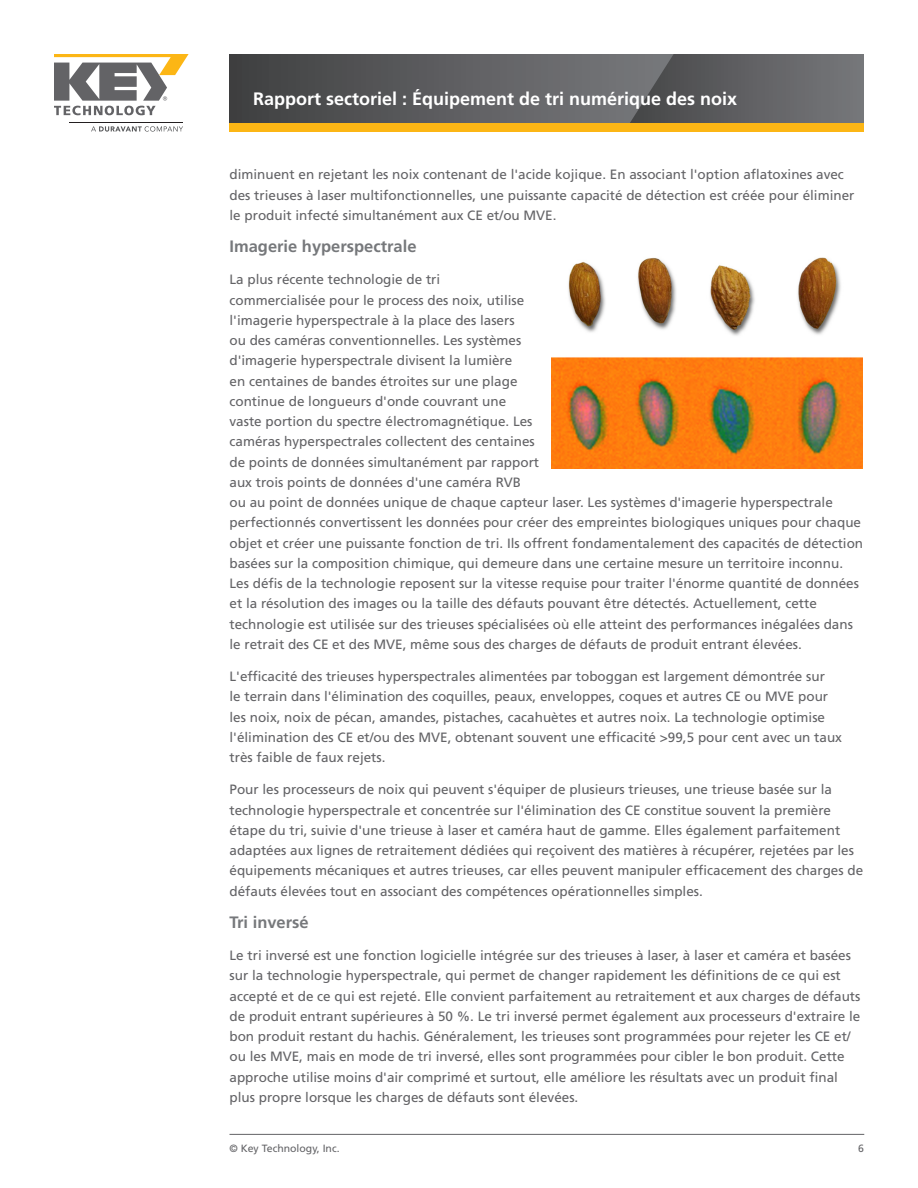
<style>
.page{position:relative;width:918px;height:1188px;background:#fff}
.page>*{position:absolute;margin:0;border:0;box-sizing:border-box;transform-origin:0 0}
.Document_Title__Head{font:700 18px "Frutiger LT Std";color:#fff}
.Main_Body_Text{font:700 16.5px "Frutiger LT Std";color:#76787b}
.Main_Body_Text-2{font:13.5px/20.2px "Frutiger LT Std";color:#636366}
.t1{font:10.5px "Frutiger LT Std";color:#636366}
</style>
<div class="page">
<hr style="left:230px;top:1134px;width:634px;height:1px;background:#636366">
<svg style="left:230px;top:54px;width:400px;height:69px;background:#5a5a5c"></svg>
<svg style="left:630px;top:54px;width:234px;height:69px;background:#626366"></svg>
<div style="left:230px;top:123px;width:634px;height:9px;background:#fcb615"></div>
<svg style="left:54px;top:54px;width:135px;height:61px"></svg>
<svg style="left:91px;top:126px;width:92px;height:6px"></svg>
<hr style="left:69px;top:122px;width:114px;height:1px;background:#231f20">
<img style="left:551px;top:257px;width:312px;height:212px">
<p class="Document_Title__Head" style="left:253px;top:88px;width:486px">Rapport sectoriel : Équipement de tri numérique des noix</p>
<p class="Main_Body_Text-2" style="left:230px;top:165px;width:626px">diminuent en rejetant les noix contenant de l'acide kojique. En associant l'option aflatoxines avec des trieuses à laser multifonctionnelles, une puissante capacité de détection est créée pour éliminer le produit infecté simultanément aux CE et/ou MVE.</p>
<p class="Main_Body_Text" style="left:230px;top:237px;width:189px">Imagerie hyperspectrale</p>
<p class="Main_Body_Text-2" style="left:230px;top:270px;width:635px">La plus récente technologie de tri<br>commercialisée pour le process des noix, utilise<br>l'imagerie hyperspectrale à la place des lasers<br>ou des caméras conventionnelles. Les systèmes<br>d'imagerie hyperspectrale divisent la lumière<br>en centaines de bandes étroites sur une plage<br>continue de longueurs d'onde couvrant une<br>vaste portion du spectre électromagnétique. Les<br>caméras hyperspectrales collectent des centaines<br>de points de données simultanément par rapport<br>aux trois points de données d'une caméra RVB<br>ou au point de données unique de chaque capteur laser. Les systèmes d'imagerie hyperspectrale perfectionnés convertissent les données pour créer des empreintes biologiques uniques pour chaque objet et créer une puissante fonction de tri. Ils offrent fondamentalement des capacités de détection basées sur la composition chimique, qui demeure dans une certaine mesure un territoire inconnu.<br>Les défis de la technologie reposent sur la vitesse requise pour traiter l'énorme quantité de données et la résolution des images ou la taille des défauts pouvant être détectés. Actuellement, cette technologie est utilisée sur des trieuses spécialisées où elle atteint des performances inégalées dans le retrait des CE et des MVE, même sous des charges de défauts de produit entrant élevées.</p>
<p class="Main_Body_Text-2" style="left:230px;top:666px;width:614px">L'efficacité des trieuses hyperspectrales alimentées par toboggan est largement démontrée sur<br>le terrain dans l'élimination des coquilles, peaux, enveloppes, coques et autres CE ou MVE pour les noix, noix de pécan, amandes, pistaches, cacahuètes et autres noix. La technologie optimise l'élimination des CE et/ou des MVE, obtenant souvent une efficacité &gt;99,5 pour cent avec un taux très faible de faux rejets.</p>
<p class="Main_Body_Text-2" style="left:230px;top:780px;width:635px">Pour les processeurs de noix qui peuvent s'équiper de plusieurs trieuses, une trieuse basée sur la technologie hyperspectrale et concentrée sur l'élimination des CE constitue souvent la première étape du tri, suivie d'une trieuse à laser et caméra haut de gamme. Elles également parfaitement adaptées aux lignes de retraitement dédiées qui reçoivent des matières à récupérer, rejetées par les équipements mécaniques et autres trieuses, car elles peuvent manipuler efficacement des charges de défauts élevées tout en associant des compétences opérationnelles simples.</p>
<p class="Main_Body_Text" style="left:230px;top:912px;width:81px">Tri inversé</p>
<p class="Main_Body_Text-2" style="left:230px;top:945px;width:632px">Le tri inversé est une fonction logicielle intégrée sur des trieuses à laser, à laser et caméra et basées sur la technologie hyperspectrale, qui permet de changer rapidement les définitions de ce qui est accepté et de ce qui est rejeté. Elle convient parfaitement au retraitement et aux charges de défauts de produit entrant supérieures à 50 %. Le tri inversé permet également aux processeurs d'extraire le bon produit restant du hachis. Généralement, les trieuses sont programmées pour rejeter les CE et/ ou les MVE, mais en mode de tri inversé, elles sont programmées pour cibler le bon produit. Cette approche utilise moins d'air comprimé et surtout, elle améliore les résultats avec un produit final plus propre lorsque les charges de défauts sont élevées.</p>
<p class="t1" style="left:230px;top:1142px;width:112px">© Key Technology, Inc.</p>
<p class="t1" style="left:858px;top:1142px;width:7px">6</p>
</div>
